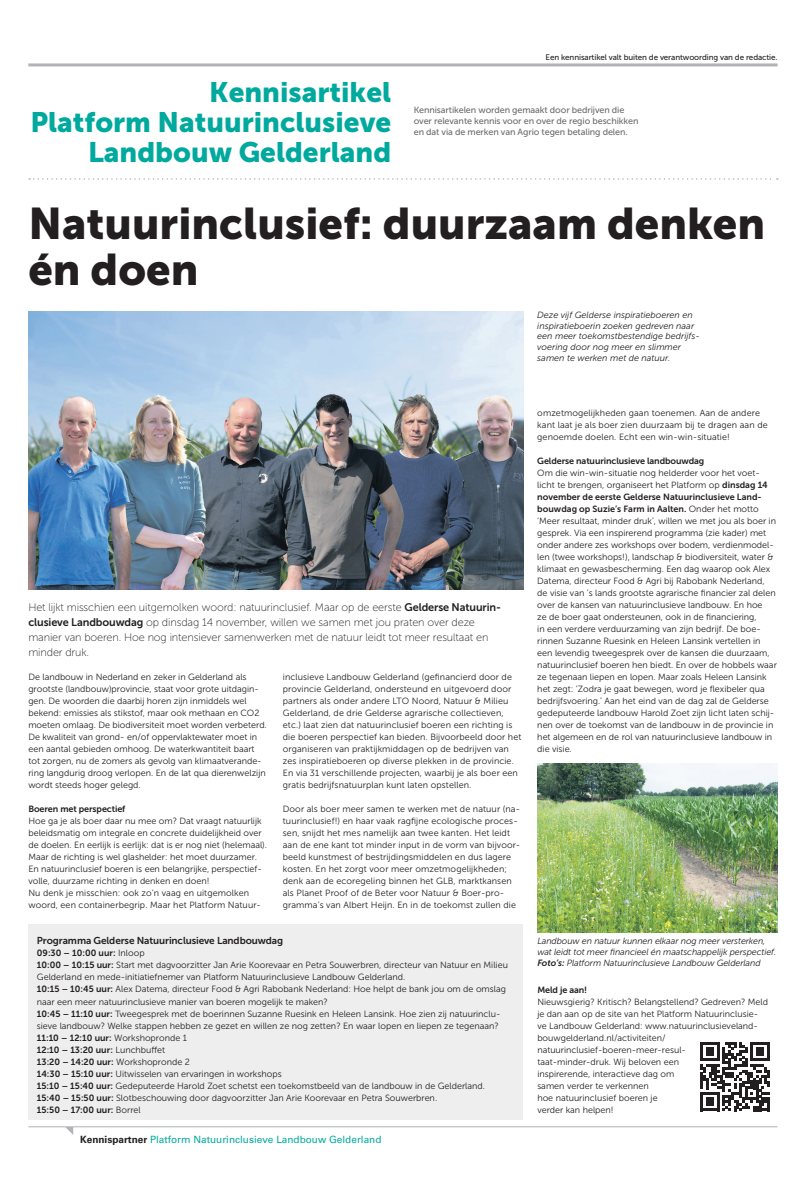
<style>
.page{position:relative;width:806px;height:1180px;background:#fff}
.page>*{position:absolute;margin:0;border:0;box-sizing:border-box;transform-origin:0 0}
.t1{font:44px/46px "Museo Sans 900";color:#231f20}
.t2{font:28px/30px "Museo Sans 900";color:#00a99d;text-align:right}
.t3{font:11px/15px "Museo Sans 100";letter-spacing:-.01em;color:#231f20}
.t4{font:10px "Univers LT Std";color:#00a99d}
.t5{font:10px "Museo Sans 700";letter-spacing:-.01em;color:#231f20}
.t6{font:9px/12px "Museo Sans 300";color:#231f20}
.t7{font:italic 9px/10.8px "Museo Sans 300";letter-spacing:-.005em;color:#231f20}
.t8{font:9px/12px "Museo Sans 700";color:#231f20}
.t9{font:9px/10.8px "Museo Sans 500";letter-spacing:-.01em;color:#6c6d70}
.t10{font:8px "Museo Sans 500";letter-spacing:-.01em;color:#231f20}
.s1{font-family:"Museo Sans 700"}
.s2{font-family:"Museo Sans 300"}
.s3{font-weight:700;color:#231f20}
</style>
<div class="page">
<svg style="left:65px;top:1127px;width:8px;height:7px"></svg>
<svg style="left:29px;top:178px;width:748px;height:2px"></svg>
<div style="left:28px;top:923px;width:495px;height:196px;background:#eeeeef"></div>
<img style="left:28px;top:311px;width:495px;height:279px">
<img style="left:537px;top:763px;width:240px;height:169px">
<hr style="left:28px;top:1126px;width:749px;height:1px;background:#b2b3b7">
<hr style="left:28px;top:63px;width:749px;height:3px;background:#b2b3b7">
<svg style="left:700px;top:1042px;width:69px;height:69px"></svg>
<h2 class="t2" style="left:30px;top:77px;width:362px">Kennisartikel<br>Platform Natuurinclusieve<br>Landbouw Gelderland</h2>
<p class="t10" style="left:545px;top:53px;width:233px">Een kennisartikel valt buiten de verantwoording van de redactie.</p>
<p class="t9" style="left:413px;top:105px;width:226px">Kennisartikelen worden gemaakt door bedrijven die over relevante kennis voor en over de regio beschikken en dat via de merken van Agrio tegen betaling delen.</p>
<h1 class="t1" style="left:28px;top:200px;width:737px">Natuurinclusief: duurzaam denken én doen</h1>
<p class="t7" style="left:537px;top:309px;width:164px">Deze vijf Gelderse inspiratieboeren en inspiratieboerin zoeken gedreven naar een meer toekomstbestendige bedrijfs&shy;voering door nog meer en slimmer samen te werken met de natuur.</p>
<p class="t3" style="left:28px;top:599px;width:474px">Het lijkt misschien een uitgemolken woord: natuurinclusief. Maar op de eerste <span class="s1">Gelderse Natuurin&shy;clusieve Landbouwdag</span> op dinsdag 14 november, willen we samen met jou praten over deze manier van boeren. Hoe nog intensiever samenwerken met de natuur leidt tot meer resultaat en minder druk.</p>
<p class="t6" style="left:28px;top:671px;width:240px">De landbouw in Nederland en zeker in Gelderland als grootste (landbouw)provincie, staat voor grote uitdagin&shy;gen. De woorden die daarbij horen zijn inmiddels wel bekend: emissies als stikstof, maar ook methaan en CO2 moeten omlaag. De biodiversiteit moet worden verbeterd.<br>De kwaliteit van grond- en/of oppervlaktewater moet in een aantal gebieden omhoog. De waterkwantiteit baart tot zorgen, nu de zomers als gevolg van klimaatverande&shy;ring langdurig droog verlopen. En de lat qua dierenwelzijn wordt steeds hoger gelegd.</p>
<p class="t8" style="left:28px;top:803px;width:98px">Boeren met perspectief</p>
<p class="t6" style="left:28px;top:815px;width:240px">Hoe ga je als boer daar nu mee om? Dat vraagt natuurlijk beleidsmatig om integrale en concrete duidelijkheid over de doelen. En eerlijk is eerlijk: dat is er nog niet (helemaal).<br>Maar de richting is wel glashelder: het moet duurzamer.<br>En natuurinclusief boeren is een belangrijke, perspectief&shy;volle, duurzame richting in denken en doen!<br>Nu denk je misschien: ook zo’n vaag en uitgemolken woord, een containerbegrip. Maar het Platform Natuur-</p>
<p class="t6" style="left:283px;top:671px;width:240px">inclusieve Landbouw Gelderland (gefinancierd door de provincie Gelderland, ondersteund en uitgevoerd door partners als onder andere LTO Noord, Natuur &amp; Milieu Gelderland, de drie Gelderse agrarische collectieven, etc.) laat zien dat natuurinclusief boeren een richting is die boeren perspectief kan bieden. Bijvoorbeeld door het organiseren van praktijkmiddagen op de bedrijven van zes inspiratieboeren op diverse plekken in de provincie.<br>En via 31 verschillende projecten, waarbij je als boer een gratis bedrijfsnatuurplan kunt laten opstellen.</p>
<p class="t6" style="left:283px;top:803px;width:239px">Door als boer meer samen te werken met de natuur (na&shy;tuurinclusief!) en haar vaak ragfijne ecologische proces&shy;sen, snijdt het mes namelijk aan twee kanten. Het leidt aan de ene kant tot minder input in de vorm van bijvoor&shy;beeld kunstmest of bestrijdingsmiddelen en dus lagere kosten. En het zorgt voor meer omzetmogelijkheden; denk aan de ecoregeling binnen het GLB, marktkansen als Planet Proof of de Beter voor Natuur &amp; Boer-pro&shy;gramma’s van Albert Heijn. En in de toekomst zullen die</p>
<p class="t5" style="left:37px;top:935px;width:248px">Programma Gelderse Natuurinclusieve Landbouwdag</p>
<p class="t8" style="left:37px;top:947px;width:109px">09:30 – 10:00 uur: <span class="s2">Inloop</span></p>
<p class="t6" style="left:37px;top:959px;width:472px"><span class="s1">10:00 – 10:15 uur:</span> Start met dagvoorzitter Jan Arie Koorevaar en Petra Souwerbren, directeur van Natuur en Milieu Gelderland en mede-initiatiefnemer van Platform Natuurinclusieve Landbouw Gelderland.<br><span class="s1">10:15 – 10:45 uur:</span> Alex Datema, directeur Food &amp; Agri Rabobank Nederland: Hoe helpt de bank jou om de omslag naar een meer natuurinclusieve manier van boeren mogelijk te maken?<br><span class="s1">10:45 – 11:10 uur:</span> Tweegesprek met de boerinnen Suzanne Ruesink en Heleen Lansink. Hoe zien zij natuurinclu&shy;sieve landbouw? Welke stappen hebben ze gezet en willen ze nog zetten? En waar lopen en liepen ze tegenaan?</p>
<p class="t8" style="left:37px;top:1031px;width:154px">11:10 – 12:10 uur: <span class="s2">Workshopronde 1<br></span>12:10 – 13:20 uur: <span class="s2">Lunchbuffet<br></span>13:20 – 14:20 uur: <span class="s2">Workshopronde 2</span></p>
<p class="t6" style="left:37px;top:1067px;width:449px"><span class="s1">14:30 – 15:10 uur:</span> Uitwisselen van ervaringen in workshops<br><span class="s1">15:10 – 15:40 uur:</span> Gedeputeerde Harold Zoet schetst een toekomstbeeld van de landbouw in de Gelderland.<br><span class="s1">15:40 – 15:50 uur:</span> Slotbeschouwing door dagvoorzitter Jan Arie Koorevaar en Petra Souwerbren.</p>
<p class="t8" style="left:37px;top:1103px;width:105px">15:50 – 17:00 uur: <span class="s2">Borrel</span></p>
<p class="t4" style="left:80px;top:1133px;width:302px"><span class="s3">Kennispartner</span> Platform Natuurinclusieve Landbouw Gelderland</p>
<p class="t6" style="left:537px;top:407px;width:232px">omzetmogelijkheden gaan toenemen. Aan de andere kant laat je als boer zien duurzaam bij te dragen aan de genoemde doelen. Echt een win-win-situatie!</p>
<p class="t8" style="left:537px;top:455px;width:168px">Gelderse natuurinclusieve landbouwdag</p>
<p class="t6" style="left:537px;top:467px;width:232px">Om die win-win-situatie nog helderder voor het voet&shy;licht te brengen, organiseert het Platform op <span class="s1">dinsdag 14</span></p>
<p class="t8" style="left:537px;top:491px;width:226px">november de eerste Gelderse Natuurinclusieve Land&shy;bouwdag op Suzie’s Farm in Aalten. <span class="s2">Onder het motto</span></p>
<p class="t6" style="left:537px;top:515px;width:241px">‘Meer resultaat, minder druk’, willen we met jou als boer in gesprek. Via een inspirerend programma (zie kader) met onder andere zes workshops over bodem, verdienmodel&shy;len (twee workshops!), landschap &amp; biodiversiteit, water &amp; klimaat en gewasbescherming. Een dag waarop ook Alex Datema, directeur Food &amp; Agri bij Rabobank Nederland, de visie van ’s lands grootste agrarische financier zal delen over de kansen van natuurinclusieve landbouw. En hoe<br>ze de boer gaat ondersteunen, ook in de financiering,<br>in een verdere verduurzaming van zijn bedrijf. De boe&shy;rinnen Suzanne Ruesink en Heleen Lansink vertellen in een levendig tweegesprek over de kansen die duurzaam, natuurinclusief boeren hen biedt. En over de hobbels waar ze tegenaan liepen en lopen. Maar zoals Heleen Lansink het zegt: ‘Zodra je gaat bewegen, word je flexibeler qua bedrijfsvoering.’ Aan het eind van de dag zal de Gelderse gedeputeerde landbouw Harold Zoet zijn licht laten schij&shy;nen over de toekomst van de landbouw in de provincie in het algemeen en de rol van natuurinclusieve landbouw in die visie.</p>
<p class="t7" style="left:537px;top:935px;width:240px">Landbouw en natuur kunnen elkaar nog meer versterken, wat leidt tot meer financieel én maatschappelijk perspectief.<br><span class="s1">Foto’s:</span> Platform Natuurinclusieve Landbouw Gelderland</p>
<p class="t8" style="left:537px;top:983px;width:51px">Meld je aan!</p>
<p class="t6" style="left:537px;top:995px;width:232px">Nieuwsgierig? Kritisch? Belangstellend? Gedreven? Meld je dan aan op de site van het Platform Natuurinclusie&shy;ve Landbouw Gelderland: www.natuurinclusieveland&shy;bouwgelderland.nl/activiteiten/ natuurinclusief-boeren-meer-resul-<br>taat-minder-druk. Wij beloven een<br>inspirerende, interactieve dag om<br>samen verder te verkennen<br>hoe natuurinclusief boeren je<br>verder kan helpen!</p>
</div>
